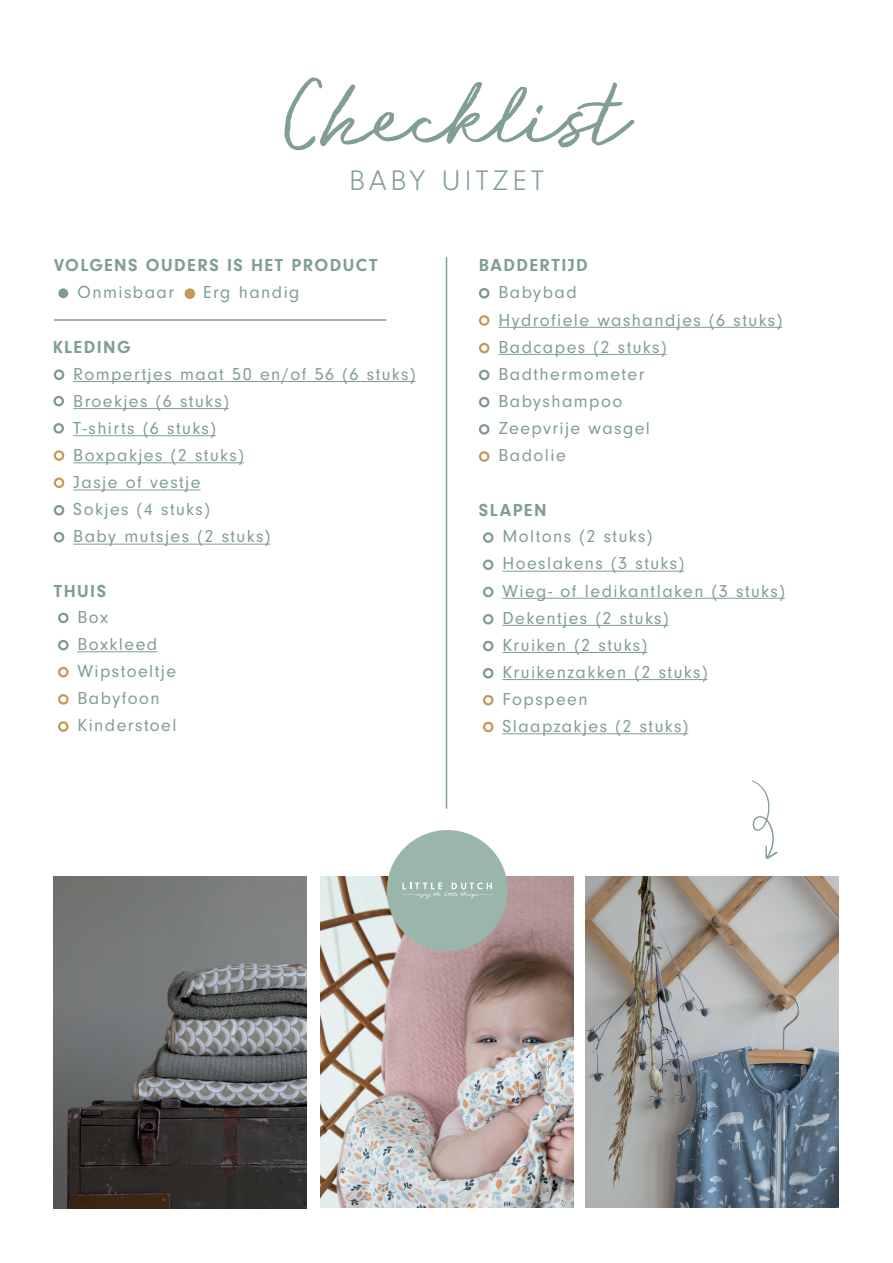
<style>
.page{position:relative;width:893px;height:1263px;background:#fff}
.page>*{position:absolute;margin:0;border:0;box-sizing:border-box;transform-origin:0 0}
.t1{font:90.3px "Run Wild";color:#809e91}
.t2{font:300 29.4px "Neuzeit Gro";letter-spacing:.14em;color:#809e91}
.t3{font:18px/27.2px "Neuzeit Gro";letter-spacing:.08em;color:#809e91}
.t4{font:700 18px "Neuzeit Gro";letter-spacing:.08em;color:#809e91}
</style>
<div class="page">
<hr style="left:498px;top:327px;width:284px;height:1px;background:#809e91">
<hr style="left:498px;top:354px;width:168px;height:1px;background:#809e91">
<hr style="left:446px;top:257px;width:1px;height:552px;background:#809e91">
<hr style="left:502px;top:571px;width:182px;height:1px;background:#809e91">
<hr style="left:502px;top:598px;width:283px;height:1px;background:#809e91">
<hr style="left:502px;top:625px;width:167px;height:1px;background:#809e91">
<hr style="left:502px;top:652px;width:145px;height:1px;background:#809e91">
<hr style="left:502px;top:679px;width:205px;height:1px;background:#809e91">
<hr style="left:502px;top:733px;width:186px;height:1px;background:#809e91">
<img style="left:54px;top:877px;width:253px;height:332px">
<img style="left:321px;top:877px;width:253px;height:331px">
<img style="left:586px;top:877px;width:253px;height:331px">
<div style="left:387px;top:830px;width:121px;height:121px;background:#9ab6aa;border-radius:50%"></div>
<svg style="left:402px;top:882px;width:90px;height:16px"></svg>
<div style="left:483px;top:532px;width:10px;height:11px;border:2px solid #809e91;border-radius:50%"></div>
<hr style="left:78px;top:651px;width:79px;height:1px;background:#809e91">
<div style="left:483px;top:559px;width:10px;height:11px;border:2px solid #809e91;border-radius:50%"></div>
<div style="left:483px;top:587px;width:10px;height:10px;border:2px solid #809e91;border-radius:50%"></div>
<div style="left:483px;top:614px;width:10px;height:10px;border:2px solid #809e91;border-radius:50%"></div>
<div style="left:483px;top:641px;width:10px;height:10px;border:2px solid #82988e;border-radius:50%"></div>
<div style="left:483px;top:668px;width:10px;height:10px;border:2px solid #82988e;border-radius:50%"></div>
<div style="left:483px;top:695px;width:10px;height:10px;border:2px solid #c59956;border-radius:50%"></div>
<div style="left:58px;top:613px;width:11px;height:10px;border:2px solid #82988e;border-radius:50%"></div>
<div style="left:58px;top:640px;width:11px;height:10px;border:2px solid #82988e;border-radius:50%"></div>
<div style="left:479px;top:288px;width:10px;height:11px;border:2px solid #82988e;border-radius:50%"></div>
<div style="left:479px;top:315px;width:10px;height:11px;border:2px solid #c59956;border-radius:50%"></div>
<div style="left:479px;top:370px;width:10px;height:10px;border:2px solid #82988e;border-radius:50%"></div>
<div style="left:479px;top:397px;width:10px;height:10px;border:2px solid #82988e;border-radius:50%"></div>
<div style="left:479px;top:424px;width:10px;height:11px;border:2px solid #82988e;border-radius:50%"></div>
<div style="left:483px;top:722px;width:10px;height:10px;border:2px solid #c59956;border-radius:50%"></div>
<div style="left:58px;top:667px;width:11px;height:10px;border:2px solid #c59956;border-radius:50%"></div>
<div style="left:58px;top:694px;width:11px;height:11px;border:2px solid #c59956;border-radius:50%"></div>
<div style="left:58px;top:721px;width:11px;height:11px;border:2px solid #c59956;border-radius:50%"></div>
<div style="left:479px;top:343px;width:10px;height:10px;border:2px solid #c59956;border-radius:50%"></div>
<div style="left:479px;top:451px;width:10px;height:11px;border:2px solid #c59956;border-radius:50%"></div>
<div style="left:59px;top:289px;width:8px;height:8px;background:#809e91;border-radius:50%"></div>
<div style="left:58px;top:288px;width:10px;height:10px;border:2px solid #82988e;border-radius:50%"></div>
<div style="left:186px;top:289px;width:8px;height:9px;background:#c59956;border-radius:50%"></div>
<div style="left:185px;top:288px;width:10px;height:11px;border:2px solid #c59956;border-radius:50%"></div>
<hr style="left:54px;top:319px;width:332px;height:2px;background:#809e91">
<hr style="left:73px;top:381px;width:342px;height:1px;background:#809e91">
<hr style="left:73px;top:408px;width:156px;height:1px;background:#809e91">
<hr style="left:73px;top:435px;width:143px;height:1px;background:#809e91">
<hr style="left:73px;top:462px;width:171px;height:1px;background:#809e91">
<hr style="left:73px;top:489px;width:128px;height:1px;background:#809e91">
<hr style="left:73px;top:544px;width:197px;height:1px;background:#809e91">
<div style="left:54px;top:369px;width:10px;height:11px;border:2px solid #82988e;border-radius:50%"></div>
<div style="left:53px;top:396px;width:11px;height:10px;border:2px solid #82988e;border-radius:50%"></div>
<div style="left:53px;top:423px;width:11px;height:11px;border:2px solid #82988e;border-radius:50%"></div>
<div style="left:54px;top:505px;width:10px;height:10px;border:2px solid #82988e;border-radius:50%"></div>
<div style="left:54px;top:532px;width:10px;height:10px;border:2px solid #82988e;border-radius:50%"></div>
<div style="left:54px;top:450px;width:10px;height:11px;border:2px solid #c59956;border-radius:50%"></div>
<div style="left:54px;top:477px;width:10px;height:11px;border:2px solid #c59956;border-radius:50%"></div>
<svg style="left:752px;top:780px;width:26px;height:79px"></svg>
<h1 class="t1" style="left:283px;top:55px;width:343px">Checklist</h1>
<h2 class="t2" style="left:349px;top:165px;width:196px">BABY UITZET</h2>
<p class="t4" style="left:54px;top:255px;width:325px">VOLGENS OUDERS IS HET PRODUCT</p>
<p class="t3" style="left:78px;top:279px;width:98px">Onmisbaar</p>
<p class="t3" style="left:203px;top:279px;width:98px">Erg handig</p>
<p class="t4" style="left:53px;top:337px;width:80px">KLEDING</p>
<p class="t3" style="left:73px;top:361px;width:344px">Rompertjes maat 50 en/of 56 (6 stuks)<br>Broekjes (6 stuks)<br>T-shirts (6 stuks)<br>Boxpakjes (2 stuks)<br>Jasje of vestje<br>Sokjes (4 stuks)<br>Baby mutsjes (2 stuks)</p>
<p class="t4" style="left:54px;top:581px;width:54px">THUIS</p>
<p class="t3" style="left:78px;top:604px;width:100px">Box<br>Boxkleed<br>Wipstoeltje<br>Babyfoon<br>Kinderstoel</p>
<p class="t4" style="left:479px;top:255px;width:110px">BADDERTIJD</p>
<p class="t3" style="left:498px;top:279px;width:285px">Babybad<br>Hydrofiele washandjes (6 stuks)<br>Badcapes (2 stuks)<br>Badthermometer<br>Babyshampoo<br>Zeepvrije wasgel<br>Badolie</p>
<p class="t4" style="left:479px;top:500px;width:69px">SLAPEN</p>
<p class="t3" style="left:502px;top:523px;width:284px">Moltons (2 stuks)<br>Hoeslakens (3 stuks)<br>Wieg- of ledikantlaken (3 stuks)<br>Dekentjes (2 stuks)<br>Kruiken (2 stuks)<br>Kruikenzakken (2 stuks)<br>Fopspeen<br>Slaapzakjes (2 stuks)</p>
</div>
